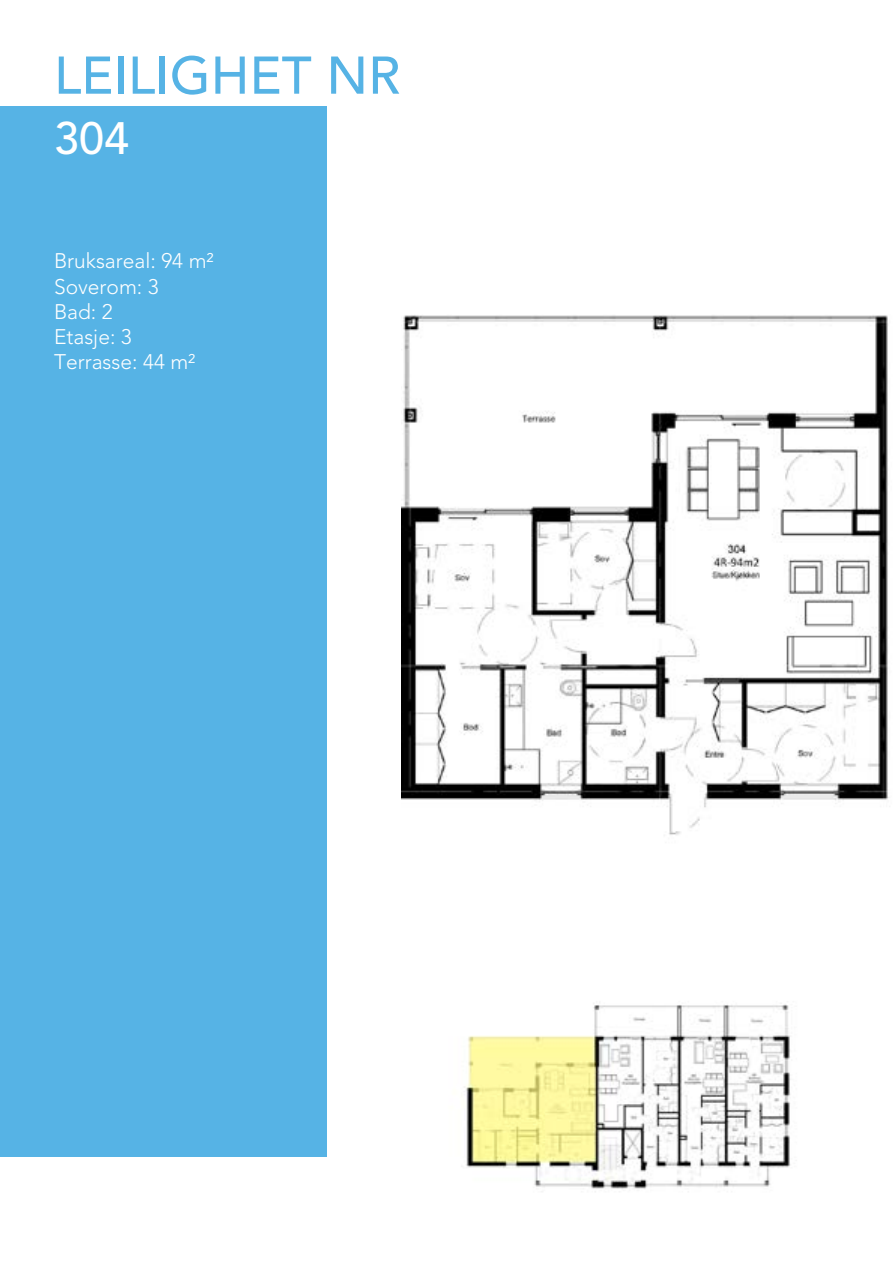
<style>
.page{position:relative;width:893px;height:1263px;background:#fff}
.page>*{position:absolute;margin:0;border:0;box-sizing:border-box;transform-origin:0 0}
.t1{font:500 52.5px "Avenir LT Std";color:#56b3e5}
.t2{font:500 45px "Avenir LT Std";color:#fff}
.t3{font:300 21px/25.2px "Avenir LT Std";color:#fff}
</style>
<div class="page">
<div style="left:0;top:107px;width:326px;height:1049px;background:#56b3e5"></div>
<img style="left:401px;top:315px;width:488px;height:520px">
<img style="left:464px;top:1004px;width:327px;height:188px">
<h1 class="t1" style="left:54px;top:45px;width:308px">LEILIGHET NR</h1>
<h2 class="t2" style="left:54px;top:112px;width:77px">304</h2>
<p class="t3" style="left:54px;top:249px;width:161px">Bruksareal: 94 m²<br>Soverom: 3<br>Bad: 2<br>Etasje: 3<br>Terrasse: 44 m²</p>
</div>
